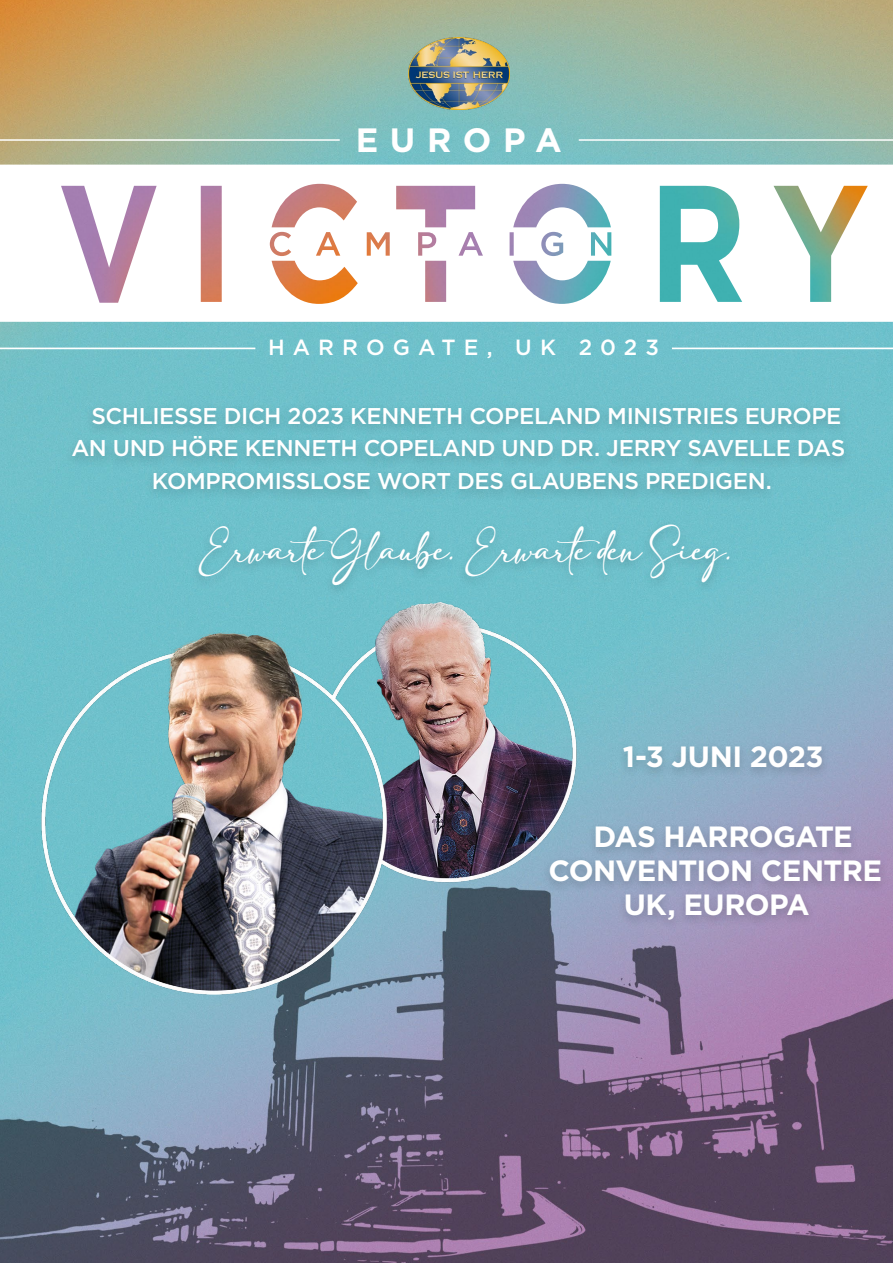
<style>
.page{position:relative;width:893px;height:1263px;background:#fff}
.page>*{position:absolute;margin:0;border:0;box-sizing:border-box;transform-origin:0 0}
.t1{font:700 33.75px "Gotham";letter-spacing:.34em;color:#fff}
.t2{font:700 33.45px "Gotham";letter-spacing:.365em;color:#fff}
.t3{font:700 29.25px/34.2px "Gotham";letter-spacing:-.025em;color:#fff;text-align:center}
.t4{font:27.6px "adelia";letter-spacing:-.04em;color:#fff}
.t5{font:500 22.8px "Gotham";letter-spacing:-.015em;color:#fff}
.t6{font:500 21.9px "Gotham";letter-spacing:.365em;color:#fff}
</style>
<div class="page">
<img style="left:0;top:0;width:893px;height:1263px">
<svg style="left:0;top:165px;width:893px;height:157px"></svg>
<svg style="left:422px;top:236px;width:10px;height:8px"></svg>
<hr style="left:0;top:348px;width:255px;height:1px;background:#fff">
<hr style="left:672px;top:348px;width:221px;height:1px;background:#fff">
<div style="left:63px;top:401px;width:791px;height:102px;background:#6bbbc5"></div>
<div style="left:190px;top:519px;width:548px;height:78px;background:#6dbfca"></div>
<img style="left:0;top:593px;width:649px;height:413px">
<div style="left:615px;top:741px;width:215px;height:39px;background:#000;opacity:.2"></div>
<div style="left:541px;top:821px;width:349px;height:111px;background:#000;opacity:.2"></div>
<hr style="left:579px;top:139px;width:314px;height:2px;background:#fff">
<hr style="left:0;top:139px;width:340px;height:2px;background:#fff">
<img style="left:409px;top:38px;width:101px;height:71px">
<h1 class="t1" style="left:356px;top:118px;width:208px">EUROPA</h1>
<h2 class="t2" style="left:362px;top:118px;width:208px">EUROPE</h2>
<p class="t6" style="left:268px;top:333px;width:392px">HARROGATE, UK 2023</p>
<p class="t5" style="left:92px;top:401px;width:751px">SCHLIESSE DICH 2023 KENNETH COPELAND MINISTRIES EUROPE</p>
<p class="t5" style="left:71px;top:433px;width:776px">AN UND HÖRE KENNETH COPELAND UND DR. JERRY SAVELLE DAS</p>
<p class="t5" style="left:152px;top:466px;width:622px">KOMPROMISSLOSE WORT DES GLAUBENS PREDIGEN.</p>
<p class="t4" style="left:199px;top:535px;width:537px">Erwarte Glaube. Erwarte den Sieg.</p>
<p class="t3" style="left:623px;top:739px;width:202px">1-3 JUNI 2023</p>
<p class="t3" style="left:549px;top:819px;width:335px">DAS HARROGATE<br>CONVENTION CENTRE<br>UK, EUROPA</p>
</div>
